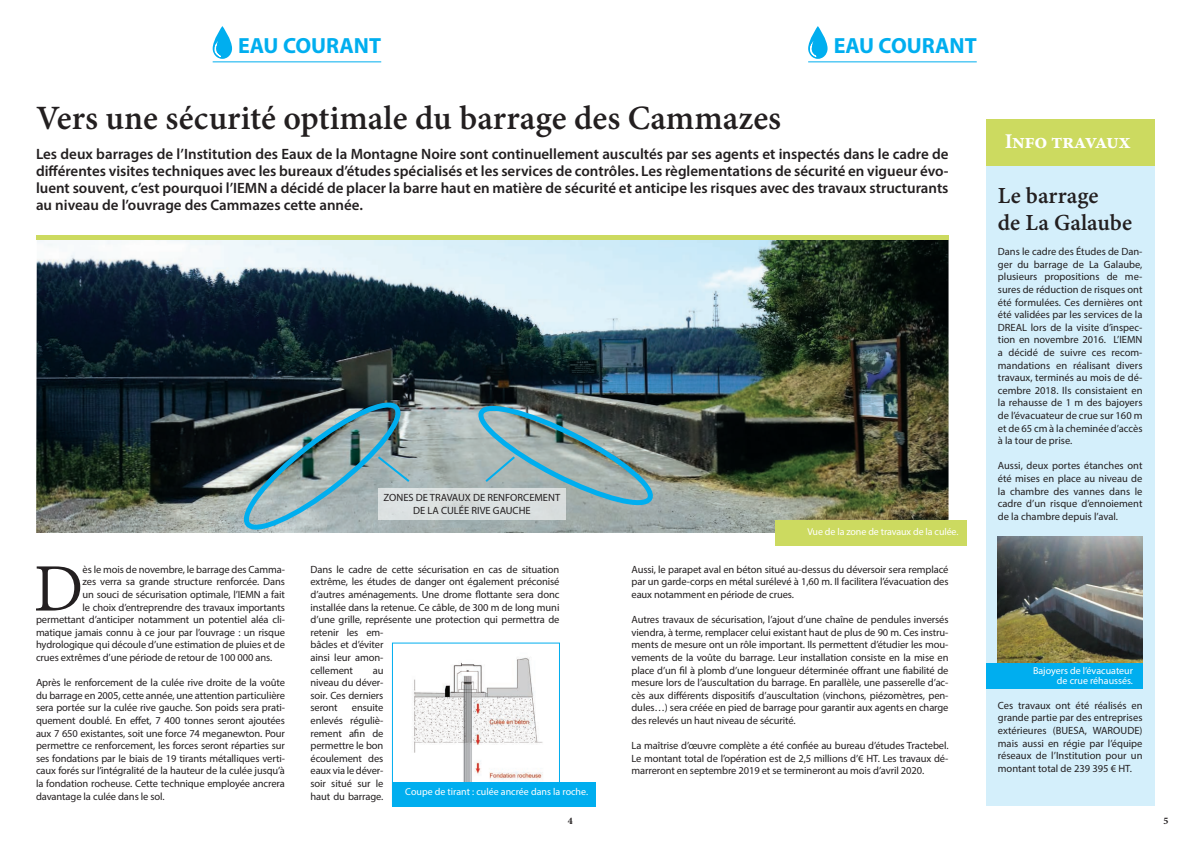
<style>
.page{position:relative;width:1191px;height:842px;background:#fff}
.page>*{position:absolute;margin:0;border:0;box-sizing:border-box;transform-origin:0 0}
.t1{font:73.4px "Adobe Devanagari";color:#231f20}
.t2{font:700 37px "Adobe Devanagari";color:#231f20}
.t3{font:700 25px "Adobe Devanagari";letter-spacing:.005em;color:#231f20}
.t4{font:700 22px "Myriad Pro";color:#00aeef}
.t5{font:700 21px "Minion Pro";letter-spacing:-.02em;color:#fff}
.t6{font:600 15px/17px "Myriad Pro";color:#231f20;text-align:justify}
.t7{font:10.5px/12.6px "Myriad Pro";letter-spacing:-.01em;color:#231f20;text-align:justify}
.t8{font:10px "Myriad Pro";color:#fff}
.t9{font:700 10px "Minion Pro";color:#231f20}
</style>
<div class="page">
<div style="left:986px;top:119px;width:168px;height:686px;background:#d4effb"></div>
<img style="left:36px;top:240px;width:912px;height:293px">
<div style="left:986px;top:119px;width:168px;height:47px;background:#ccda60"></div>
<hr style="left:36px;top:236px;width:912px;height:4px;background:#ccda60">
<div style="left:775px;top:520px;width:192px;height:26px;background:#ccda60"></div>
<hr style="left:213px;top:61px;width:168px;height:1px;background:#00aeef">
<svg style="left:212px;top:26px;width:20px;height:33px"></svg>
<hr style="left:808px;top:61px;width:168px;height:1px;background:#00aeef">
<svg style="left:808px;top:26px;width:19px;height:33px"></svg>
<img style="left:998px;top:536px;width:144px;height:128px">
<img style="left:414px;top:657px;width:129px;height:125px">
<div style="left:392px;top:642px;width:168px;height:164px;border:1px solid #00aeef"></div>
<div style="left:392px;top:782px;width:203px;height:24px;background:#00aeef"></div>
<div style="left:986px;top:664px;width:156px;height:25px;background:#00aeef"></div>
<div style="left:378px;top:489px;width:187px;height:31px;background:#dadfdf"></div>
<svg style="left:240px;top:391px;width:172px;height:142px;background:#728a8f"></svg>
<svg style="left:469px;top:402px;width:193px;height:107px;background:#829a9d"></svg>
<p class="t4" style="left:238px;top:31px;width:144px">EAU COURANT</p>
<p class="t4" style="left:833px;top:31px;width:144px">EAU COURANT</p>
<p class="t2" style="left:36px;top:97px;width:747px">Vers une sécurité optimale du barrage des Cammazes</p>
<p class="t6" style="left:36px;top:146px;width:914px">Les deux barrages de l’Institution des Eaux de la Montagne Noire sont continuellement auscultés par ses agents et inspectés dans le cadre de différentes visites techniques avec les bureaux d’études spécialisés et les services de contrôles. Les règlementations de sécurité en vigueur évo&shy;luent souvent, c’est pourquoi l’IEMN a décidé de placer la barre haut en matière de sécurité et anticipe les risques avec des travaux structurants au niveau de l’ouvrage des Cammazes cette année.</p>
<p class="t1" style="left:34px;top:547px;width:51px">D</p>
<p class="t7" style="left:83px;top:563px;width:204px">ès le mois de novembre, le barrage des Camma-</p>
<p class="t7" style="left:83px;top:575px;width:204px">zes verra sa grande structure renforcée. Dans</p>
<p class="t7" style="left:83px;top:588px;width:204px">un souci de sécurisation optimale, l’IEMN a fait</p>
<p class="t7" style="left:83px;top:600px;width:204px">le choix d’entreprendre des travaux importants</p>
<p class="t7" style="left:36px;top:613px;width:250px">permettant d’anticiper notamment un potentiel aléa cli-</p>
<p class="t7" style="left:36px;top:626px;width:250px">matique jamais connu à ce jour par l’ouvrage : un risque</p>
<p class="t7" style="left:36px;top:638px;width:250px">hydrologique qui découle d’une estimation de pluies et de</p>
<p class="t7" style="left:36px;top:651px;width:238px">crues extrêmes d’une période de retour de 100 000 ans.</p>
<p class="t7" style="left:36px;top:676px;width:250px">Après le renforcement de la culée rive droite de la voûte du barrage en 2005, cette année, une attention particulière sera portée sur la culée rive gauche. Son poids sera prati&shy;quement doublé. En effet, 7 400 tonnes seront ajoutées aux 7 650 existantes, soit une force 74 meganewton. Pour permettre ce renforcement, les forces seront réparties sur ses fondations par le biais de 19 tirants métalliques verti&shy;caux forés sur l’intégralité de la hauteur de la culée jusqu’à la fondation rocheuse. Cette technique employée ancrera davantage la culée dans le sol.</p>
<p class="t7" style="left:383px;top:491px;width:178px;text-align:center">ZONES DE TRAVAUX DE RENFORCEMENT<br>DE LA CULÉE RIVE GAUCHE</p>
<p class="t7" style="left:310px;top:563px;width:250px">Dans le cadre de cette sécurisation en cas de situation extrême, les études de danger ont également préconisé d’autres aménagements. Une drome flottante sera donc installée dans la retenue. Ce câble, de 300 m de long muni d’une grille, représente une protection qui permettra de</p>
<p class="t7" style="left:310px;top:626px;width:74px">retenir les em&shy;bâcles et d’éviter ainsi leur amon&shy;cellement</p>
<p class="t7" style="left:310px;top:663px;width:74px;text-indent:62px">au niveau du déver&shy;soir. Ces derniers seront</p>
<p class="t7" style="left:310px;top:701px;width:74px;text-indent:41px">ensuite enlevés réguliè&shy;rement afin de permettre le bon écoulement des eaux via le déver&shy;soir situé sur le haut du barrage.</p>
<p class="t8" style="left:405px;top:785px;width:184px">Coupe de tirant : culée ancrée dans la roche.</p>
<p class="t8" style="left:807px;top:525px;width:153px">Vue de la zone de travaux de la culée.</p>
<p class="t7" style="left:631px;top:563px;width:318px">Aussi, le parapet aval en béton situé au-dessus du déversoir sera remplacé par un garde-corps en métal surélevé à 1,60 m. Il facilitera l’évacuation des eaux notamment en période de crues.</p>
<p class="t7" style="left:631px;top:613px;width:318px">Autres travaux de sécurisation, l’ajout d’une chaîne de pendules inversés viendra, à terme, remplacer celui existant haut de plus de 90 m. Ces instru&shy;ments de mesure ont un rôle important. Ils permettent d’étudier les mou&shy;vements de la voûte du barrage. Leur installation consiste en la mise en place d’un fil à plomb d’une longueur déterminée offrant une fiabilité de mesure lors de l’auscultation du barrage. En parallèle, une passerelle d’ac&shy;cès aux différents dispositifs d’auscultation (vinchons, piézomètres, pen&shy;dules…) sera créée en pied de barrage pour garantir aux agents en charge des relevés un haut niveau de sécurité.</p>
<p class="t7" style="left:631px;top:739px;width:318px">La maîtrise d’œuvre complète a été confiée au bureau d’études Tractebel.<br>Le montant total de l’opération est de 2,5 millions d’€ HT. Les travaux dé&shy;marreront en septembre 2019 et se termineront au mois d’avril 2020.</p>
<p class="t5" style="left:1004px;top:127px;width:127px">Info travaux</p>
<p class="t3" style="left:998px;top:181px;width:102px">Le barrage</p>
<p class="t3" style="left:998px;top:208px;width:136px">de La Galaube</p>
<p class="t7" style="left:998px;top:245px;width:146px">Dans le cadre des Études de Dan&shy;ger du barrage de La Galaube, plusieurs propositions de me&shy;sures de réduction de risques ont été formulées. Ces dernières ont été validées par les services de la DREAL lors de la visite d’inspec&shy;tion en novembre 2016. L’IEMN a décidé de suivre ces recom&shy;mandations en réalisant divers travaux, terminés au mois de dé&shy;cembre 2018. Ils consistaient en la rehausse de 1 m des bajoyers de l’évacuateur de crue sur 160 m et de 65 cm à la cheminée d’accès à la tour de prise.</p>
<p class="t7" style="left:998px;top:459px;width:146px">Aussi, deux portes étanches ont été mises en place au niveau de la chambre des vannes dans le cadre d’un risque d’ennoiement de la chambre depuis l’aval.</p>
<p class="t8" style="left:1033px;top:665px;width:101px">Bajoyers de l’évacuateur</p>
<p class="t8" style="left:1057px;top:675px;width:78px">de crue réhaussés.</p>
<p class="t7" style="left:998px;top:699px;width:146px">Ces travaux ont été réalisés en grande partie par des entreprises extérieures (BUESA, WAROUDE) mais aussi en régie par l’équipe réseaux de l’Institution pour un montant total de 239 395 € HT.</p>
<p class="t9" style="left:568px;top:814px;width:6px">4</p>
<p class="t9" style="left:1163px;top:814px;width:6px">5</p>
</div>
